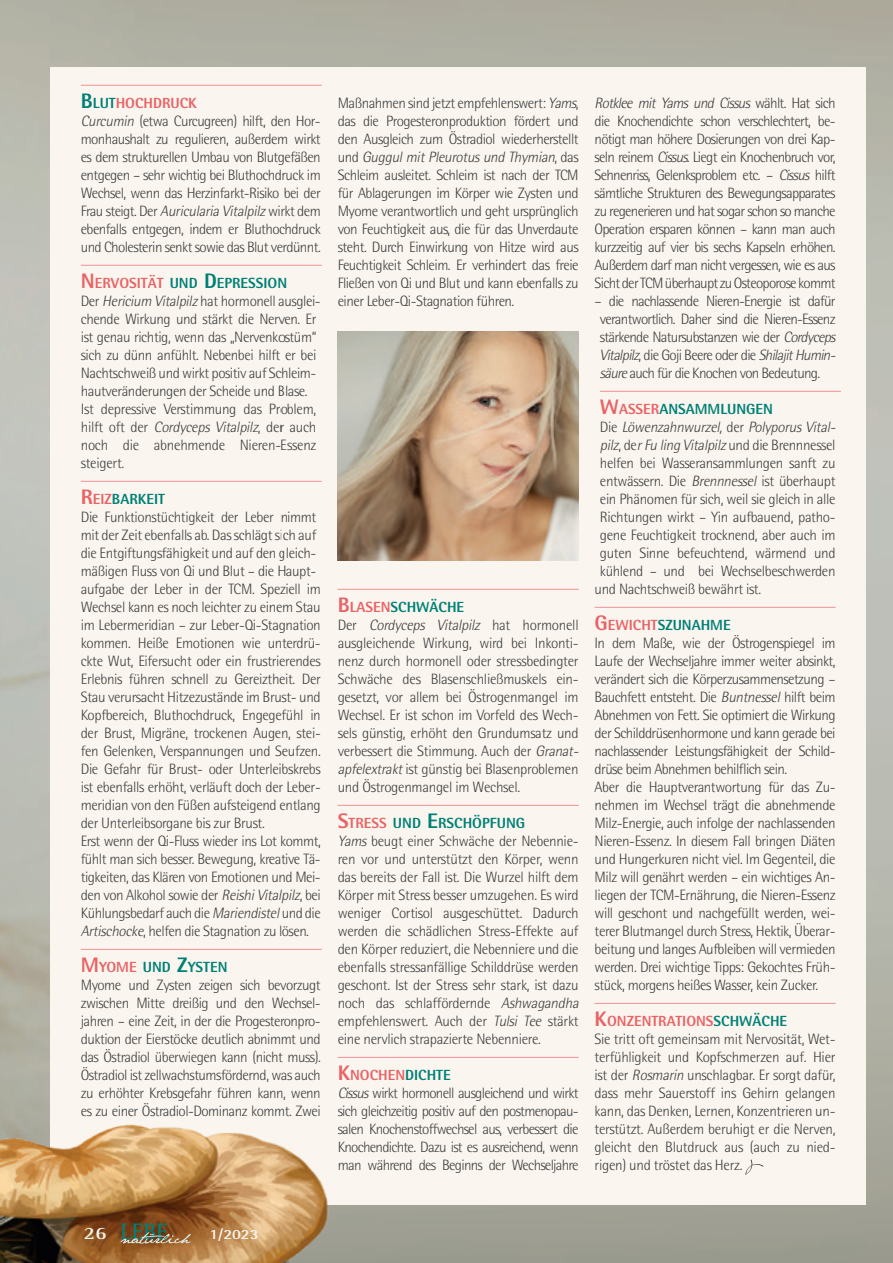
<style>
.page{position:relative;width:893px;height:1263px;background:#fff}
.page>*{position:absolute;margin:0;border:0;box-sizing:border-box;transform-origin:0 0}
.t1{font:700 23.1px "Rotis Serif";color:#008076;scale:.91 1}
.t2{font:300 15px/18px "AT Rotis Semi Sans";letter-spacing:-.025em;color:#3e3e3f;text-align:justify}
.t3{font:300 15px/18px "AT Rotis Semi Sans";letter-spacing:-.05em;color:#3e3e3f}
.t4{font:italic 300 15px "AT Rotis Semi Sans";color:#3e3e3f}
.t5{font:800 14.7px "AT Rotis Semi Sans";color:#008076}
.t6{font:800 14.7px "AT Rotis Semi Sans";color:#e96366}
.t7{font:700 14.1px "AT Rotis Semi Sans";color:#faf6ef;scale:1.18 1}
.s1{font-size:21px;color:#008076}
.s2{color:#008076}
.s3{font-style:italic}
.s4{font-size:21px;color:#e96366}
.s5{color:#e96366}
.s6{font-size:21px}
.s7{font-style:normal}
.s8{font-size:17.85px;color:#faf6ef}
</style>
<div class="page">
<img style="left:0;top:0;width:893px;height:1263px">
<div style="left:50px;top:67px;width:815px;height:1137px;background:#faf6ef"></div>
<hr style="left:892px;top:0;width:1px;height:353px;background:#19a89f">
<hr style="left:81px;top:85px;width:241px;height:1px;background:#ef9094">
<hr style="left:81px;top:265px;width:241px;height:1px;background:#ef9094">
<hr style="left:81px;top:481px;width:241px;height:1px;background:#ef9094">
<hr style="left:81px;top:949px;width:241px;height:1px;background:#ef9094">
<hr style="left:338px;top:589px;width:241px;height:1px;background:#ef9094">
<hr style="left:338px;top:805px;width:241px;height:1px;background:#ef9094">
<hr style="left:338px;top:1057px;width:241px;height:1px;background:#ef9094">
<hr style="left:600px;top:391px;width:241px;height:1px;background:#ef9094">
<hr style="left:595px;top:607px;width:241px;height:1px;background:#ef9094">
<hr style="left:595px;top:1003px;width:241px;height:1px;background:#ef9094">
<svg style="left:745px;top:1159px;width:19px;height:16px"></svg>
<img style="left:338px;top:332px;width:241px;height:229px">
<img style="left:0;top:1008px;width:355px;height:255px">
<svg style="left:120px;top:1232px;width:71px;height:12px"></svg>
<p class="t6" style="left:81px;top:94px;width:118px"><span class="s1">B</span><span class="s2">LUT</span>HOCHDRUCK</p>
<p class="t2" style="left:81px;top:112px;width:242px"><span class="s3">Curcumin</span> (etwa Curcugreen) hilft, den Hor&shy;monhaushalt zu regulieren, außerdem wirkt es dem strukturellen Umbau von Blutgefäßen entgegen – sehr wichtig bei Bluthochdruck im Wechsel, wenn das Herzinfarkt-Risiko bei der Fra u ste i g t. De r <span class="s3">Auricularia Vitalpilz</span>w i r kt d e m ebenfalls entgegen, indem er Bluthochdruck und Cholesterin senkt sowie das Blut verdünnt.</p>
<p class="t5" style="left:81px;top:274px;width:208px"><span class="s4">N</span> <span class="s5">ERVOSITÄT</span> UND <span class="s6">D</span> EPRESSION</p>
<p class="t2" style="left:81px;top:292px;width:241px;text-align:left">Der <span class="s3">Hericium Vitalpilz</span>hat hormonell ausglei&shy;chende Wirkung und stärkt die Nerven. Er ist genau richtig, wenn das „Nervenkostüm“ sich zu dünn anfühlt. Nebenbei hilft er bei Nachtschweiß und wirkt positiv auf Schleim&shy;hautveränderungen der Scheide und Blase.<br>Ist depressive Verstimmung das Problem, h i l ft o ft d e r <span class="s3">Cordyceps Vitalpilz</span>, d e r a u c h noch die abnehmende Nieren-Essenz steigert.</p>
<p class="t5" style="left:81px;top:490px;width:86px"><span class="s4">R</span><span class="s5">EIZ</span>BARKEIT</p>
<p class="t2" style="left:81px;top:508px;width:242px;text-align:left">Die Funktionstüchtigkeit der Leber nimmt mit der Zeit ebenfalls ab. Das schlägt sich auf die Entgiftungsfähigkeit und auf den gleich&shy;mäßigen Fluss von Qi und Blut – die Haupt&shy;aufgabe der Leber in der TCM. Speziell im Wechsel kann es noch leichter zu einem Stau im Lebermeridian – zur Leber-Qi-Stagnation kommen. Heiße Emotionen wie unterdrü&shy;ckte Wut, Eifersucht oder ein frustrierendes Erlebnis führen schnell zu Gereiztheit. Der Stau verursacht Hitzezustände im Brust- und Kopfbereich, Bluthochdruck, Engegefühl in der Brust, Migräne, trockenen Augen, stei&shy;fen Gelenken, Verspannungen und Seufzen.<br>Die Gefahr für Brust- oder Unterleibskrebs ist ebenfalls erhöht, verläuft doch der Leber&shy;meridian von den Füßen aufsteigend entlang der Unterleibsorgane bis zur Brust.<br>Erst wenn der Qi-Fluss wieder ins Lot kommt, fühlt man sich besser. Bewegung, kreative Tä&shy;tigkeiten, das Klären von Emotionen und Mei&shy;den von Alkohol sowie der <span class="s3">ReishiVitalpilz</span>, bei Kühlungsbedarf auch die <span class="s3">Mariendistel</span>und die <span class="s3">Artischocke</span>, helfen die Stagnation zu lösen.</p>
<p class="t5" style="left:81px;top:958px;width:148px"><span class="s4">M</span><span class="s5">YOME</span> UND <span class="s6">Z</span>YSTEN</p>
<p class="t2" style="left:81px;top:976px;width:242px">Myome und Zysten zeigen sich bevorzugt zwischen Mitte dreißig und den Wechsel&shy;jahren – eine Zeit, in der die Progesteronpro&shy;duktion der Eierstöcke deutlich abnimmt und das Östradiol überwiegen kann (nicht muss).<br>Östradiol ist zellwachstumsfördernd, was auch zu erhöhter Krebsgefahr führen kann, wenn es zu einer Östradiol-Dominanz kommt. Zwei</p>
<p class="t2" style="left:338px;top:94px;width:243px">Maßnahmen sind jetzt empfehlenswert: <span class="s3">Yams</span>, das die Progesteronproduktion fördert und den Ausgleich zum Östradiol wiederherstellt u n d <span class="s3">GuggulmitPleurotusund Thymian</span>, d a s Schleim ausleitet. Schleim ist nach der TCM für Ablagerungen im Körper wie Zysten und Myome verantwortlich und geht ursprünglich von Feuchtigkeit aus, die für das Unverdaute steht. Durch Einwirkung von Hitze wird aus Feuchtigkeit Schleim. Er verhindert das freie Fließen von Qi und Blut und kann ebenfalls zu einer Leber-Qi-Stagnation führen.</p>
<p class="t5" style="left:338px;top:598px;width:128px"><span class="s4">B</span><span class="s5">LASEN</span>SCHWÄCHE</p>
<p class="t2" style="left:338px;top:616px;width:245px;text-align:left">D e r <span class="s3">Cordyceps Vitalpilz</span> h a t h o r m o n e l l ausgleichende Wirkung, wird bei Inkonti&shy;nenz durch hormonell oder stressbedingter Schwäche des Blasenschließmuskels ein&shy;gesetzt, vor allem bei Östrogenmangel im Wechsel. Er ist schon im Vorfeld des Wech&shy;sels günstig, erhöht den Grundumsatz und verbessert die Stimmung. Auch der <span class="s3">Granat&shy;apfelextrakt</span>ist günstig bei Blasenproblemen und Östrogenmangel im Wechsel.</p>
<p class="t5" style="left:338px;top:814px;width:189px"><span class="s4">S</span><span class="s5">TRESS</span> UND <span class="s6">E</span>RSCHÖPFUNG</p>
<p class="t2" style="left:338px;top:832px;width:245px;text-align:left"><span class="s3">Yams</span> beugt einer Schwäche der Nebennie&shy;ren vor und unterstützt den Körper, wenn das bereits der Fall ist. Die Wurzel hilft dem Körper mit Stress besser umzugehen. Es wird weniger Cortisol ausgeschüttet. Dadurch werden die schädlichen Stress-Effekte auf den Körper reduziert, die Nebenniere und die ebenfalls stressanfällige Schilddrüse werden geschont. Ist der Stress sehr stark, ist dazu noch das schlaffördernde <span class="s3">Ashwagandha </span>empfehlenswert. Auch der <span class="s3">Tulsi Tee</span> stärkt eine nervlich strapazierte Nebenniere.</p>
<p class="t6" style="left:338px;top:1066px;width:115px"><span class="s6">K</span>NOCHEN<span class="s2">DICHTE</span></p>
<p class="t2" style="left:338px;top:1084px;width:242px"><span class="s3">Cissus</span>wirkt hormonell ausgleichend und wirkt sich gleichzeitig positiv auf den postmenopau&shy;salen Knochenstoffwechsel aus, verbessert die Knochendichte. Dazu ist es ausreichend, wenn man während des Beginns der Wechseljahre</p>
<p class="t2" style="left:595px;top:94px;width:242px"><span class="s3">Rotklee mit Yams und Cissus</span> w ä h l t . H a t s i c h die Knochendichte schon verschlechtert, be&shy;nötigt man höhere Dosierungen von drei Kap&shy;seln reinem <span class="s3">Cissus.</span>Liegt ein Knochenbruch vor, Sehnenriss, Gelenksproblem etc. – <span class="s3">Cissus</span> hilft sämtliche Strukturen des Bewegungsapparates zu regenerieren und hat sogar schon so manche Operation ersparen können – kann man auch kurzzeitig auf vier bis sechs Kapseln erhöhen.<br>Außerdem darf man nicht vergessen, wie es aus Sicht der TCM überhaupt zu Osteoporose kommt</p>
<p class="t3" style="left:600px;top:292px;width:240px;text-indent:-5px">– die nachlassende Nieren-Energie ist dafür verantwortlich. Daher sind die Nieren-Essenz stärkende Natursubstanzen wie der <span class="s3">Cordyceps Vitalpilz</span>, d i e G oj i B e e re o d e r d i e <span class="s3">ShilajitHumin&shy;säure</span>auch für die Knochen von Bedeutung.</p>
<p class="t5" style="left:600px;top:400px;width:175px"><span class="s4">W</span><span class="s5">ASSER</span>ANSAMM LUNGEN</p>
<p class="t4" style="left:600px;top:418px;width:240px"><span class="s7">D i e</span> Löwenzahnwurzel, <span class="s7">d e r</span> Polyporus Vital-</p>
<p class="t4" style="left:600px;top:436px;width:237px">pilz<span class="s7">, de</span>rFu ling Vitalpilz<span class="s7">und die Brennnessel</span></p>
<p class="t2" style="left:600px;top:454px;width:237px">helfen bei Wasseransammlungen sanft zu</p>
<p class="t2" style="left:600px;top:472px;width:237px">entwässern. Die <span class="s3">Brennnessel</span> ist überhaupt</p>
<p class="t2" style="left:600px;top:490px;width:237px">ein Phänomen für sich, weil sie gleich in alle</p>
<p class="t2" style="left:600px;top:508px;width:237px">Richtungen wirkt – Yin aufbauend, patho-</p>
<p class="t2" style="left:600px;top:526px;width:237px">gene Feuchtigkeit trocknend, aber auch im</p>
<p class="t2" style="left:600px;top:544px;width:237px">guten Sinne befeuchtend, wärmend und</p>
<p class="t2" style="left:600px;top:562px;width:237px">kühlend – und bei Wechselbeschwerden</p>
<p class="t2" style="left:595px;top:580px;width:168px">und Nachtschweiß bewährt ist.</p>
<p class="t5" style="left:595px;top:616px;width:138px"><span class="s4">G</span><span class="s5">EWICHT</span>SZUNAHM E</p>
<p class="t2" style="left:595px;top:634px;width:242px;text-align:left">In dem Maße, wie der Östrogenspiegel im Laufe der Wechseljahre immer weiter absinkt, verändert sich die Körperzusammensetzung – Bauchfett entsteht. Die <span class="s3">Buntnessel</span> hilft beim Abnehmen von Fett. Sie optimiert die Wirkung der Schilddrüsenhormone und kann gerade bei nachlassender Leistungsfähigkeit der Schild&shy;drüse beim Abnehmen behilflich sein.<br>Aber die Hauptverantwortung für das Zu&shy;nehmen im Wechsel trägt die abnehmende Milz-Energie, auch infolge der nachlassenden Nieren-Essenz. In diesem Fall bringen Diäten und Hungerkuren nicht viel. Im Gegenteil, die Milz will genährt werden – ein wichtiges An&shy;liegen der TCM-Ernährung, die Nieren-Essenz will geschont und nachgefüllt werden, wei&shy;terer Blutmangel durch Stress, Hektik, Überar&shy;beitung und langes Aufbleiben will vermieden werden. Drei wichtige Tipps: Gekochtes Früh&shy;stück, morgens heißes Wasser, kein Zucker.</p>
<p class="t6" style="left:595px;top:1012px;width:194px"><span class="s6">K</span>ONZENTRATIONS<span class="s2">SCHWÄCHE</span></p>
<p class="t2" style="left:595px;top:1030px;width:242px">Sie tritt oft gemeinsam mit Nervosität, Wet&shy;terfühligkeit und Kopfschmerzen auf. Hier ist der <span class="s3">Rosmarin</span> unschlagbar. Er sorgt dafür, dass mehr Sauerstoff ins Gehirn gelangen kann, das Denken, Lernen, Konzentrieren un&shy;terstützt. Außerdem beruhigt er die Nerven, gleicht den Blutdruck aus (auch zu nied&shy;rigen) und tröstet das Herz.</p>
<h1 class="t1" style="left:83px;top:1218px;width:94px"><span class="s8">26</span> LEBE</h1>
<p class="t7" style="left:209px;top:1226px;width:43px">1/2023</p>
</div>
